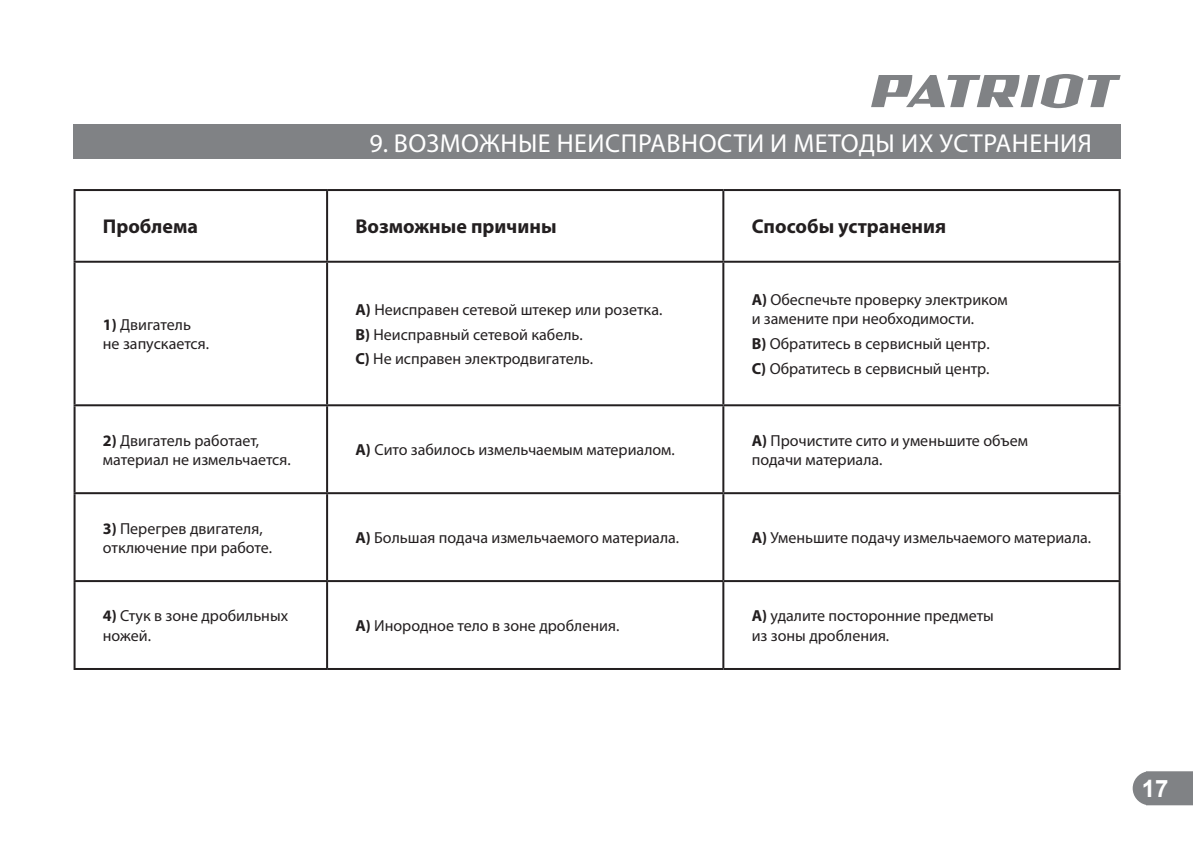
<style>
.page{position:relative;width:1193px;height:843px;background:#fff}
.page>*{position:absolute;margin:0;border:0;box-sizing:border-box;transform-origin:0 0}
.t1{font:26px "Myriad Pro";letter-spacing:.02em;color:#fff}
.t2{font:700 24px "Arial";color:#fff}
.t3{font:700 20px "Myriad Pro";color:#231f20}
.t4{font:16px/19.2px "Myriad Pro";color:#231f20}
.s1{font-weight:700}
</style>
<div class="page">
<div style="left:74px;top:125px;width:1046px;height:34px;background:#808285"></div>
<svg style="left:1132px;top:771px;width:60px;height:34px"></svg>
<svg style="left:871px;top:74px;width:249px;height:34px"></svg>
<hr style="left:74px;top:189px;width:253px;height:2px;background:#231f20">
<hr style="left:74px;top:191px;width:2px;height:70px;background:#231f20">
<hr style="left:327px;top:189px;width:396px;height:2px;background:#231f20">
<hr style="left:326px;top:191px;width:2px;height:70px;background:#231f20">
<hr style="left:723px;top:189px;width:397px;height:2px;background:#231f20">
<hr style="left:722px;top:191px;width:2px;height:70px;background:#231f20">
<hr style="left:1118px;top:191px;width:2px;height:70px;background:#231f20">
<hr style="left:74px;top:261px;width:253px;height:2px;background:#231f20">
<hr style="left:74px;top:263px;width:2px;height:141px;background:#231f20">
<hr style="left:327px;top:261px;width:396px;height:2px;background:#231f20">
<hr style="left:326px;top:263px;width:2px;height:141px;background:#231f20">
<hr style="left:723px;top:261px;width:397px;height:2px;background:#231f20">
<hr style="left:722px;top:263px;width:2px;height:141px;background:#231f20">
<hr style="left:1118px;top:263px;width:2px;height:141px;background:#231f20">
<hr style="left:74px;top:404px;width:253px;height:2px;background:#231f20">
<hr style="left:74px;top:406px;width:2px;height:86px;background:#231f20">
<hr style="left:327px;top:404px;width:396px;height:2px;background:#231f20">
<hr style="left:326px;top:406px;width:2px;height:86px;background:#231f20">
<hr style="left:723px;top:404px;width:397px;height:2px;background:#231f20">
<hr style="left:722px;top:406px;width:2px;height:86px;background:#231f20">
<hr style="left:1118px;top:406px;width:2px;height:86px;background:#231f20">
<hr style="left:74px;top:492px;width:253px;height:2px;background:#231f20">
<hr style="left:74px;top:494px;width:2px;height:86px;background:#231f20">
<hr style="left:327px;top:492px;width:396px;height:2px;background:#231f20">
<hr style="left:326px;top:494px;width:2px;height:86px;background:#231f20">
<hr style="left:723px;top:492px;width:397px;height:2px;background:#231f20">
<hr style="left:722px;top:494px;width:2px;height:86px;background:#231f20">
<hr style="left:1118px;top:494px;width:2px;height:86px;background:#231f20">
<hr style="left:74px;top:580px;width:253px;height:2px;background:#231f20">
<hr style="left:74px;top:582px;width:2px;height:86px;background:#231f20">
<hr style="left:327px;top:580px;width:396px;height:2px;background:#231f20">
<hr style="left:326px;top:582px;width:2px;height:86px;background:#231f20">
<hr style="left:723px;top:580px;width:397px;height:2px;background:#231f20">
<hr style="left:722px;top:582px;width:2px;height:86px;background:#231f20">
<hr style="left:1118px;top:582px;width:2px;height:86px;background:#231f20">
<hr style="left:74px;top:668px;width:253px;height:2px;background:#231f20">
<hr style="left:327px;top:668px;width:396px;height:2px;background:#231f20">
<hr style="left:723px;top:668px;width:397px;height:2px;background:#231f20">
<h1 class="t1" style="left:369px;top:127px;width:724px">9. ВОЗМОЖНЫЕ НЕИСПРАВНОСТИ И МЕТОДЫ ИХ УСТРАНЕНИЯ</h1>
<p class="t3" style="left:103px;top:214px;width:96px">Проблема</p>
<p class="t3" style="left:355px;top:214px;width:202px">Возможные причины</p>
<p class="t3" style="left:751px;top:214px;width:196px">Способы устранения</p>
<p class="t4" style="left:103px;top:315px;width:108px"><span class="s1">1)</span> Двигатель не запускается.</p>
<p class="t4" style="left:355px;top:297px;width:308px;line-height:24.8px"><span class="s1">А)</span> Неисправен сетевой штекер или розетка.<br><span class="s1">В)</span> Неисправный сетевой кабель.<br><span class="s1">С)</span> Не исправен электродвигатель.</p>
<p class="t4" style="left:751px;top:290px;width:257px"><span class="s1">А)</span> Обеспечьте проверку электриком и замените при необходимости.</p>
<p class="t4" style="left:751px;top:331px;width:239px;line-height:24.8px"><span class="s1">В)</span> Обратитесь в сервисный центр.<br><span class="s1">С)</span> Обратитесь в сервисный центр.</p>
<p class="t4" style="left:103px;top:430px;width:189px"><span class="s1">2)</span> Двигатель работает, материал не измельчается.</p>
<p class="t4" style="left:355px;top:440px;width:321px"><span class="s1">А)</span> Сито забилось измельчаемым материалом.</p>
<p class="t4" style="left:751px;top:430px;width:278px"><span class="s1">А)</span> Прочистите сито и уменьшите объем подачи материала.</p>
<p class="t4" style="left:103px;top:518px;width:171px"><span class="s1">3)</span> Перегрев двигателя, отключение при работе.</p>
<p class="t4" style="left:355px;top:528px;width:325px"><span class="s1">А)</span> Большая подача измельчаемого материала.</p>
<p class="t4" style="left:751px;top:528px;width:341px"><span class="s1">А)</span> Уменьшите подачу измельчаемого материала.</p>
<p class="t4" style="left:103px;top:606px;width:187px"><span class="s1">4)</span> Стук в зоне дробильных ножей.</p>
<p class="t4" style="left:355px;top:616px;width:265px"><span class="s1">А)</span> Инородное тело в зоне дробления.</p>
<p class="t4" style="left:751px;top:606px;width:243px"><span class="s1">А)</span> удалите посторонние предметы из зоны дробления.</p>
<h2 class="t2" style="left:1141px;top:772px;width:28px">17</h2>
</div>
